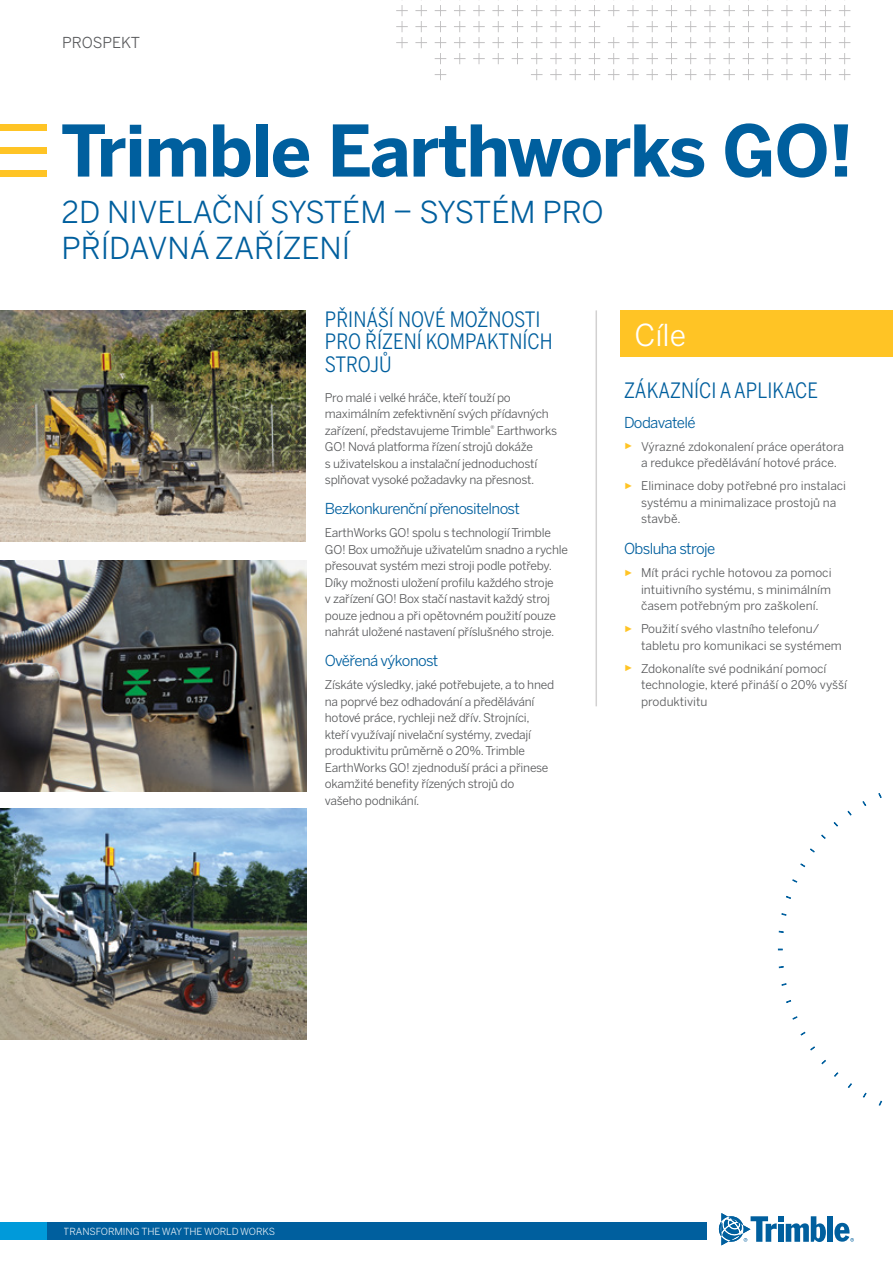
<style>
.page{position:relative;width:893px;height:1263px;background:#fff}
.page>*{position:absolute;margin:0;border:0;box-sizing:border-box;transform-origin:0 0}
.t1{font:700 70.5px "Benton Sans";letter-spacing:-.02em;color:#005f9e}
.t2{font:30px/36px "Benton Sans";color:#005f9e}
.t3{font:30px "Benton Sans";color:#fff}
.t4{font:21px/22.5px "Benton Sans Condensed";color:#005f9e}
.t5{font:15px "Benton Sans";letter-spacing:-.04em;color:#005f9e}
.t6{font:15px "Benton Sans";color:#58595b}
.t7{font:12px/16.5px "Benton Sans";letter-spacing:-.02em;color:#58595b}
.t8{font:12px/16.5px "Benton Sans";color:#58595b}
.t9{font:9.75px "Benton Sans";letter-spacing:-.01em;color:#fff}
.s1{font-family:"Arial";font-size:9px;color:#ffc425}
</style>
<div class="page">
<svg style="left:396px;top:0;width:454px;height:80px"></svg>
<div style="left:827px;top:1216px;width:6px;height:26px;background:#005f9e"></div>
<svg style="left:719px;top:1213px;width:107px;height:32px"></svg>
<svg style="left:834px;top:1223px;width:20px;height:19px"></svg>
<div style="left:0;top:1222px;width:704px;height:17px;background:#009ada"></div>
<div style="left:47px;top:1222px;width:659px;height:17px;background:#005f9e"></div>
<div style="left:621px;top:310px;width:272px;height:47px;background:#ffc425"></div>
<hr style="left:595px;top:310px;width:2px;height:396px;background:#d2d1d1">
<div style="left:0;top:125px;width:47px;height:6px;background:#ffc425"></div>
<div style="left:0;top:147px;width:47px;height:7px;background:#ffc425"></div>
<div style="left:0;top:170px;width:47px;height:6px;background:#ffc425"></div>
<img style="left:0;top:310px;width:306px;height:231px">
<img style="left:0;top:560px;width:307px;height:231px">
<img style="left:0;top:809px;width:307px;height:231px">
<svg style="left:878px;top:1100px;width:4px;height:6px"></svg>
<svg style="left:862px;top:1092px;width:5px;height:6px"></svg>
<svg style="left:847px;top:1083px;width:5px;height:5px"></svg>
<svg style="left:834px;top:1072px;width:5px;height:5px"></svg>
<svg style="left:821px;top:1060px;width:5px;height:4px"></svg>
<svg style="left:810px;top:1046px;width:5px;height:5px"></svg>
<svg style="left:800px;top:1031px;width:6px;height:5px"></svg>
<svg style="left:792px;top:1016px;width:6px;height:4px"></svg>
<svg style="left:786px;top:1000px;width:5px;height:3px"></svg>
<svg style="left:781px;top:983px;width:6px;height:3px"></svg>
<svg style="left:779px;top:930px;width:5px;height:3px"></svg>
<svg style="left:781px;top:913px;width:6px;height:3px"></svg>
<svg style="left:786px;top:896px;width:5px;height:3px"></svg>
<svg style="left:792px;top:879px;width:5px;height:4px"></svg>
<svg style="left:800px;top:863px;width:5px;height:4px"></svg>
<svg style="left:810px;top:848px;width:5px;height:5px"></svg>
<svg style="left:821px;top:834px;width:5px;height:5px"></svg>
<svg style="left:833px;top:822px;width:5px;height:5px"></svg>
<svg style="left:847px;top:810px;width:5px;height:6px"></svg>
<svg style="left:862px;top:801px;width:4px;height:5px"></svg>
<svg style="left:878px;top:793px;width:4px;height:5px"></svg>
<p class="t6" style="left:62px;top:34px;width:79px">PROSPEKT</p>
<h1 class="t1" style="left:61px;top:107px;width:794px">Trimble Earthworks GO!</h1>
<h2 class="t2" style="left:61px;top:194px;width:544px">2D NIVELAČNÍ SYSTÉM – SYSTÉM PRO<br>PŘÍDAVNÁ ZAŘÍZENÍ</h2>
<h3 class="t4" style="left:325px;top:308px;width:229px">PŘINÁŠÍ NOVÉ MOŽNOSTI<br>PRO ŘÍZENÍ KOMPAKTNÍCH<br>STROJŮ</h3>
<p class="t7" style="left:325px;top:389px;width:234px">Pro malé i velké hráče, kteří touží po maximálním zefektivnění svých přídavných zařízení, představujeme Trimble<sup>®</sup> Earthworks GO! Nová platforma řízení strojů dokáže<br>s uživatelskou a instalační jednoduchostí splňovat vysoké požadavky na přesnost.</p>
<p class="t5" style="left:325px;top:500px;width:196px">Bezkonkurenční přenositelnost</p>
<p class="t7" style="left:325px;top:525px;width:245px">EarthWorks GO! spolu s technologií Trimble GO! Box umožňuje uživatelům snadno a rychle přesouvat systém mezi stroji podle potřeby.<br>Díky možnosti uložení profilu každého stroje<br>v zařízení GO! Box stačí nastavit každý stroj pouze jednou a při opětovném použití pouze nahrát uložené nastavení příslušného stroje.</p>
<p class="t5" style="left:325px;top:652px;width:115px">Ověřená výkonost</p>
<p class="t7" style="left:325px;top:677px;width:231px">Získáte výsledky, jaké potřebujete, a to hned na poprvé bez odhadování a předělávání hotové práce, rychleji než dřív. Strojníci, kteří využívají nivelační systémy, zvedají produktivitu průměrně o 20%. Trimble EarthWorks GO! zjednoduší práci a přinese okamžité benefity řízených strojů do vašeho podnikání.</p>
<h2 class="t3" style="left:634px;top:317px;width:53px">Cíle</h2>
<h3 class="t4" style="left:624px;top:379px;width:196px">ZÁKAZNÍCI A APLIKACE</h3>
<p class="t5" style="left:624px;top:413px;width:73px">Dodavatelé</p>
<p class="t8" style="left:641px;top:438px;width:205px;text-indent:-17px"><span class="s1">►</span> Výrazné zdokonalení práce operátora a redukce předělávání hotové práce.</p>
<p class="t8" style="left:641px;top:477px;width:207px;text-indent:-17px"><span class="s1">►</span> Eliminace doby potřebné pro instalaci systému a minimalizace prostojů na stavbě.</p>
<p class="t5" style="left:624px;top:540px;width:93px">Obsluha stroje</p>
<p class="t7" style="left:641px;top:565px;width:192px;text-align:justify;text-indent:-17px"><span class="s1">►</span> Mít práci rychle hotovou za pomoci intuitivního systému, s minimálním časem potřebným pro zaškolení.</p>
<p class="t8" style="left:641px;top:621px;width:202px;text-indent:-17px"><span class="s1">►</span> Použití svého vlastního telefonu/ tabletu pro komunikaci se systémem</p>
<p class="t8" style="left:641px;top:660px;width:207px;text-indent:-17px"><span class="s1">►</span> Zdokonalíte své podnikání pomocí technologie, které přináší o 20% vyšší produktivitu</p>
<p class="t9" style="left:64px;top:1225px;width:213px">TRANSFORMING THE WAY THE WORLD WORKS</p>
</div>
